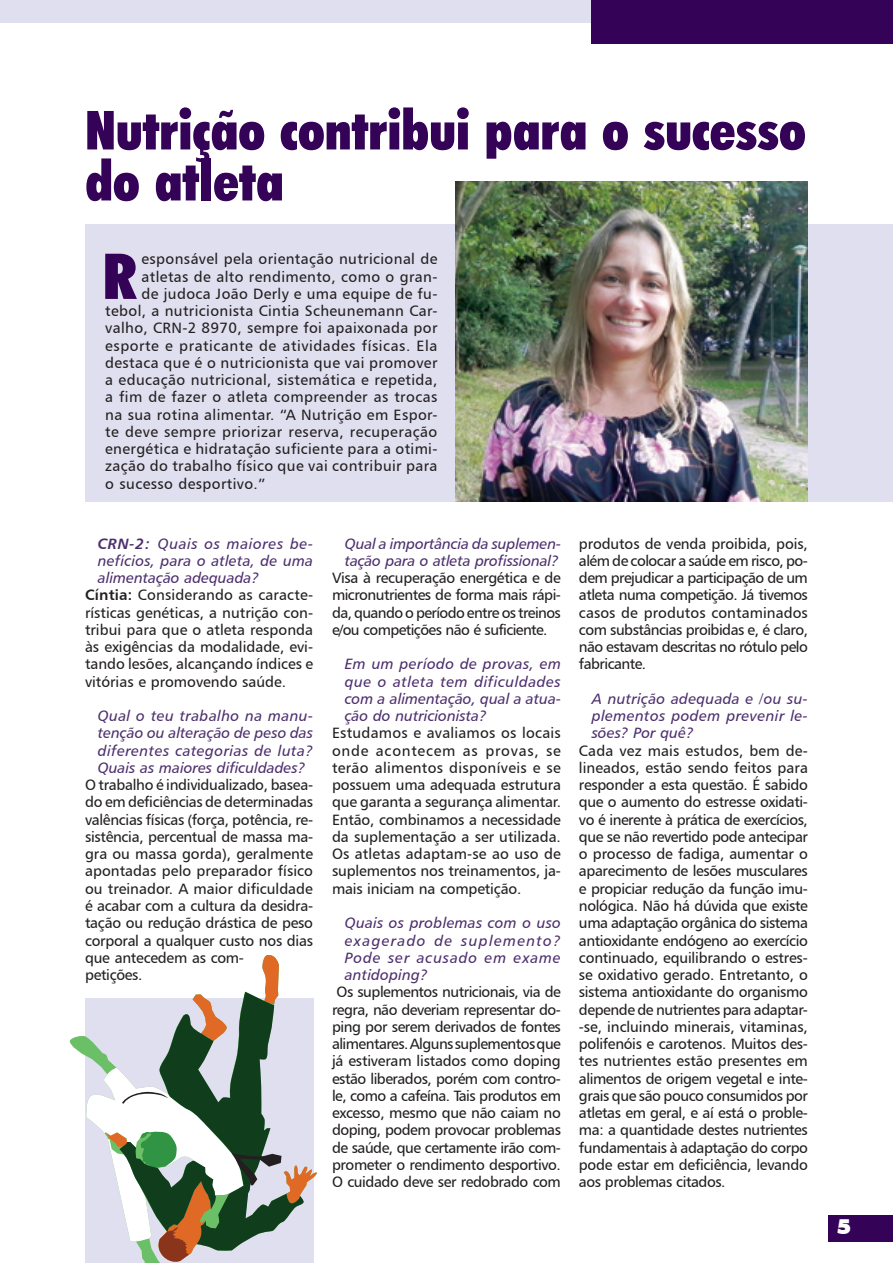
<style>
.page{position:relative;width:893px;height:1263px;background:#fff}
.page>*{position:absolute;margin:0;border:0;box-sizing:border-box;transform-origin:0 0}
.texto_capitular{font:900 condensed 63.45px "Futura BT";color:#340256}
.Título_31{font:900 condensed 54px "Futura BT";color:#340256}
.t1{font:900 21px "Futura BT";color:#fff}
.texto{font:15px/17.2px "Humanist 777 BT Roman B";letter-spacing:-.02em;color:#231f20;text-align:justify}
.texto_capitular-2{font:15px "Humanist 777 BT Roman B";letter-spacing:.025em;color:#231f20}
.pergunta{font:15px/17.2px "Humanist 777 BT Italic B";color:#4d2f6d;text-align:justify}
.s1{font-family:"Humanist 777 BT Bold Italic B"}
.s2{font-family:"Humanist 777 BT Bold B"}
</style>
<div class="page">
<div style="left:85px;top:224px;width:808px;height:278px;background:#e0dfef"></div>
<div style="left:0;top:0;width:890px;height:22px;background:#e0dfef"></div>
<div style="left:592px;top:0;width:301px;height:44px;background:#340256"></div>
<div style="left:829px;top:1215px;width:64px;height:27px;background:#340256"></div>
<img style="left:455px;top:181px;width:353px;height:321px">
<svg style="left:69px;top:991px;width:245px;height:77px;fill:#e0dfef"></svg>
<svg style="left:262px;top:955px;width:17px;height:37px"></svg>
<svg style="left:119px;top:992px;width:185px;height:76px;background:#aaafac"></svg>
<svg style="left:85px;top:1068px;width:232px;height:195px"></svg>
<p class="Título_31" style="left:85px;top:97px;width:722px">Nutrição contribui para o sucesso</p>
<p class="Título_31" style="left:85px;top:148px;width:200px">do atleta</p>
<p class="texto_capitular" style="left:103px;top:238px;width:36px">R</p>
<p class="texto_capitular-2" style="left:142px;top:250px;width:297px">esponsável pela orientação nutricional de</p>
<p class="texto_capitular-2" style="left:142px;top:267px;width:297px">atletas de alto rendimento, como o gran-</p>
<p class="texto_capitular-2" style="left:142px;top:284px;width:297px">de judoca João Derly e uma equipe de fu-</p>
<p class="texto_capitular-2" style="left:105px;top:302px;width:334px">tebol, a nutricionista Cintia Scheunemann Car-</p>
<p class="texto_capitular-2" style="left:105px;top:319px;width:334px">valho, CRN-2 8970, sempre foi apaixonada por</p>
<p class="texto_capitular-2" style="left:105px;top:336px;width:334px">esporte e praticante de atividades físicas. Ela</p>
<p class="texto_capitular-2" style="left:105px;top:353px;width:334px">destaca que é o nutricionista que vai promover</p>
<p class="texto_capitular-2" style="left:105px;top:371px;width:334px">a educação nutricional, sistemática e repetida,</p>
<p class="texto_capitular-2" style="left:105px;top:388px;width:334px">a fim de fazer o atleta compreender as trocas</p>
<p class="texto_capitular-2" style="left:105px;top:405px;width:334px">na sua rotina alimentar. “A Nutrição em Espor-</p>
<p class="texto_capitular-2" style="left:105px;top:422px;width:334px">te deve sempre priorizar reserva, recuperação</p>
<p class="texto_capitular-2" style="left:105px;top:440px;width:334px">energética e hidratação suficiente para a otimi-</p>
<p class="texto_capitular-2" style="left:105px;top:457px;width:334px">zação do trabalho físico que vai contribuir para</p>
<p class="texto_capitular-2" style="left:105px;top:474px;width:162px">o sucesso desportivo.”</p>
<p class="pergunta" style="left:98px;top:534px;width:217px"><span class="s1">CRN-2:</span> Quais os maiores be&shy;nefícios, para o atleta, de uma alimentação adequada?</p>
<p class="texto" style="left:85px;top:586px;width:230px"><span class="s2">Cíntia:</span> Considerando as caracte&shy;rísticas genéticas, a nutrição con&shy;tribui para que o atleta responda às exigências da modalidade, evi&shy;tando lesões, alcançando índices e vitórias e promovendo saúde.</p>
<p class="pergunta" style="left:98px;top:707px;width:217px">Qual o teu trabalho na manu&shy;tenção ou alteração de peso das diferentes categorias de luta?<br>Quais as maiores dificuldades?</p>
<p class="texto" style="left:85px;top:776px;width:230px;text-align:left">O trabalho é individualizado, basea&shy;do em deficiências de determinadas valências físicas (força, potência, re&shy;sistência, percentual de massa ma&shy;gra ou massa gorda), geralmente apontadas pelo preparador físico ou treinador. A maior dificuldade é acabar com a cultura da desidra&shy;tação ou redução drástica de peso corporal a qualquer custo nos dias que antecedem as com-<br>petições.</p>
<p class="pergunta" style="left:345px;top:534px;width:218px">Qual a importância da suplemen&shy;tação para o atleta profissional?</p>
<p class="texto" style="left:332px;top:569px;width:230px">Visa à recuperação energética e de micronutrientes de forma mais rápi&shy;da, quando o período entre os treinos e/ou competições não é suficiente.</p>
<p class="pergunta" style="left:345px;top:655px;width:218px">Em um período de provas, em que o atleta tem dificuldades com a alimentação, qual a atua&shy;ção do nutricionista?</p>
<p class="texto" style="left:332px;top:724px;width:230px">Estudamos e avaliamos os locais onde acontecem as provas, se terão alimentos disponíveis e se possuem uma adequada estrutura que garanta a segurança alimentar.<br>Então, combinamos a necessidade da suplementação a ser utilizada.<br>Os atletas adaptam-se ao uso de suplementos nos treinamentos, ja&shy;mais iniciam na competição.</p>
<p class="pergunta" style="left:345px;top:914px;width:218px">Quais os problemas com o uso exagerado de suplemento?<br>Pode ser acusado em exame antidoping?</p>
<p class="texto" style="left:332px;top:983px;width:230px;text-align:center">Os suplementos nutricionais, via de regra, não deveriam representar do&shy;ping por serem derivados de fontes alimentares. Alguns suplementos que já estiveram listados como doping estão liberados, porém com contro&shy;le, como a cafeína. Tais produtos em excesso, mesmo que não caiam no doping, podem provocar problemas de saúde, que certamente irão com&shy;prometer o rendimento desportivo.<br>O cuidado deve ser redobrado com</p>
<p class="texto" style="left:579px;top:535px;width:230px">produtos de venda proibida, pois, além de colocar a saúde em risco, po&shy;dem prejudicar a participação de um atleta numa competição. Já tivemos casos de produtos contaminados com substâncias proibidas e, é claro, não estavam descritas no rótulo pelo fabricante.</p>
<p class="pergunta" style="left:592px;top:690px;width:218px">A nutrição adequada e /ou su&shy;plementos podem prevenir le&shy;sões? Por quê?</p>
<p class="texto" style="left:579px;top:742px;width:230px">Cada vez mais estudos, bem de&shy;lineados, estão sendo feitos para responder a esta questão. É sabido que o aumento do estresse oxidati&shy;vo é inerente à prática de exercícios, que se não revertido pode antecipar o processo de fadiga, aumentar o aparecimento de lesões musculares e propiciar redução da função imu&shy;nológica. Não há dúvida que existe uma adaptação orgânica do sistema antioxidante endógeno ao exercício continuado, equilibrando o estres&shy;se oxidativo gerado. Entretanto, o sistema antioxidante do organismo depende de nutrientes para adaptar--se, incluindo minerais, vitaminas, polifenóis e carotenos. Muitos des&shy;tes nutrientes estão presentes em alimentos de origem vegetal e inte&shy;grais que são pouco consumidos por atletas em geral, e aí está o proble&shy;ma: a quantidade destes nutrientes fundamentais à adaptação do corpo pode estar em deficiência, levando aos problemas citados.</p>
<p class="t1" style="left:837px;top:1214px;width:16px">5</p>
</div>
